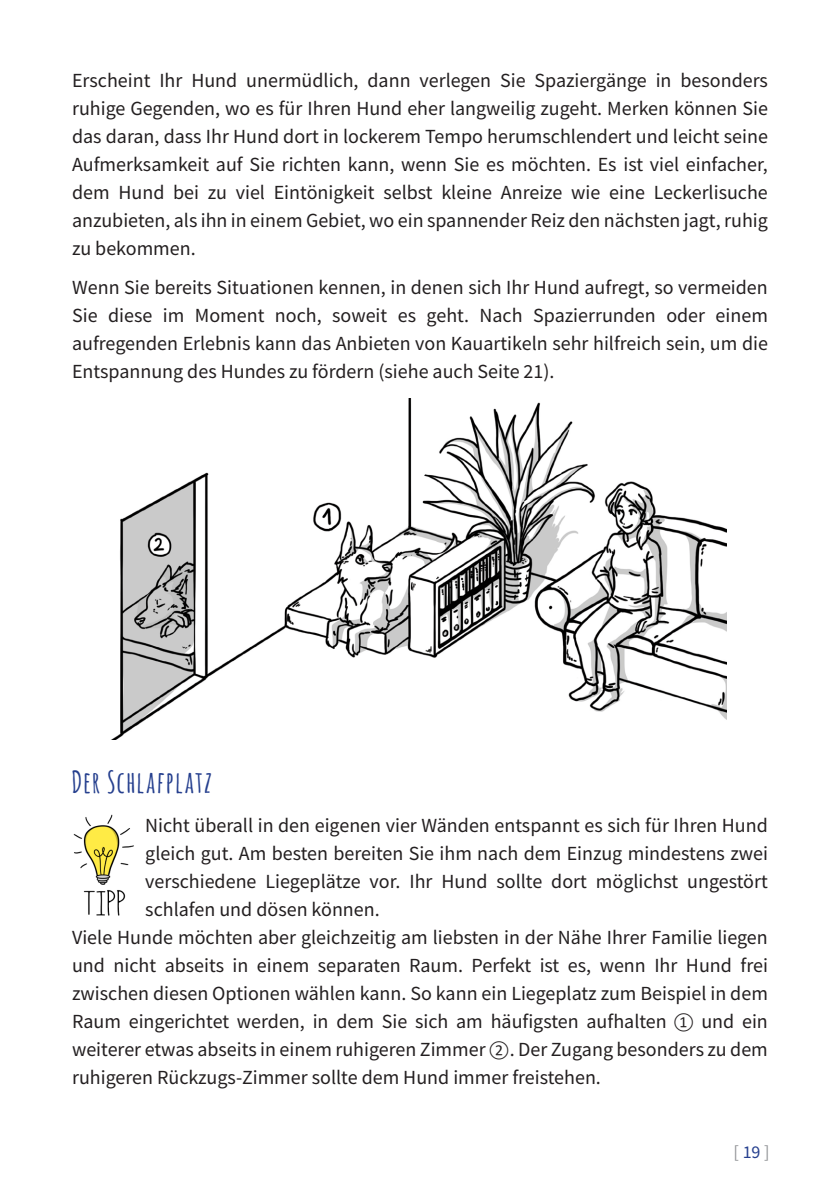
<style>
.page{position:relative;width:840px;height:1191px;background:#fff}
.page>*{position:absolute;margin:0;border:0;box-sizing:border-box;transform-origin:0 0}
.Text{font:700 30px "Amatic";letter-spacing:.07em;color:#253f8e}
.Text-2{font:20px/28px "Source Sans Pro";color:#231f20;text-align:justify}
.t1{font:18px "Source Sans Pro";color:#939598}
.s1{font-family:"Calibri";font-size:16px}
.s2{color:#253f8e}
</style>
<div class="page">
<img style="left:73px;top:814px;width:61px;height:101px">
<img style="left:112px;top:399px;width:614px;height:340px">
<p class="Text-2" style="left:72px;top:66px;width:697px">Erscheint Ihr Hund unermüdlich, dann verlegen Sie Spaziergänge in besonders ruhige Gegenden, wo es für Ihren Hund eher langweilig zugeht. Merken können Sie das daran, dass Ihr Hund dort in lockerem Tempo herumschlendert und leicht seine Aufmerksamkeit auf Sie richten kann, wenn Sie es möchten. Es ist viel einfacher, dem Hund bei zu viel Eintönigkeit selbst kleine Anreize wie eine Leckerlisuche anzubieten, als ihn in einem Gebiet, wo ein spannender Reiz den nächsten jagt, ruhig zu bekommen.</p>
<p class="Text-2" style="left:72px;top:274px;width:697px">Wenn Sie bereits Situationen kennen, in denen sich Ihr Hund aufregt, so vermeiden Sie diese im Moment noch, soweit es geht. Nach Spazierrunden oder einem aufregenden Erlebnis kann das Anbieten von Kauartikeln sehr hilfreich sein, um die Entspannung des Hundes zu fördern (siehe auch Seite 21).</p>
<p class="Text" style="left:72px;top:760px;width:141px">Der Schlafplatz</p>
<p class="Text-2" style="left:145px;top:811px;width:623px">Nicht überall in den eigenen vier Wänden entspannt es sich für Ihren Hund</p>
<p class="Text-2" style="left:145px;top:839px;width:624px">gleich gut. Am besten bereiten Sie ihm nach dem Einzug mindestens zwei</p>
<p class="Text-2" style="left:145px;top:867px;width:623px">verschiedene Liegeplätze vor. Ihr Hund sollte dort möglichst ungestört</p>
<p class="Text-2" style="left:145px;top:895px;width:236px">schlafen und dösen können.</p>
<p class="Text-2" style="left:72px;top:923px;width:696px">Viele Hunde möchten aber gleichzeitig am liebsten in der Nähe Ihrer Familie liegen</p>
<p class="Text-2" style="left:72px;top:951px;width:697px">und nicht abseits in einem separaten Raum. Perfekt ist es, wenn Ihr Hund frei</p>
<p class="Text-2" style="left:72px;top:979px;width:697px">zwischen diesen Optionen wählen kann. So kann ein Liegeplatz zum Beispiel in dem</p>
<p class="Text-2" style="left:72px;top:1007px;width:697px">Raum eingerichtet werden, in dem Sie sich am häufigsten aufhalten <span class="s1">①</span> und ein</p>
<p class="Text-2" style="left:72px;top:1035px;width:697px">weiterer etwas abseits in einem ruhigeren Zimmer <span class="s1">②</span>. Der Zugang besonders zu dem</p>
<p class="Text-2" style="left:72px;top:1063px;width:530px">ruhigeren Rückzugs-Zimmer sollte dem Hund immer freistehen.</p>
<p class="t1" style="left:733px;top:1140px;width:37px">[ <span class="s2">19</span>]</p>
</div>
